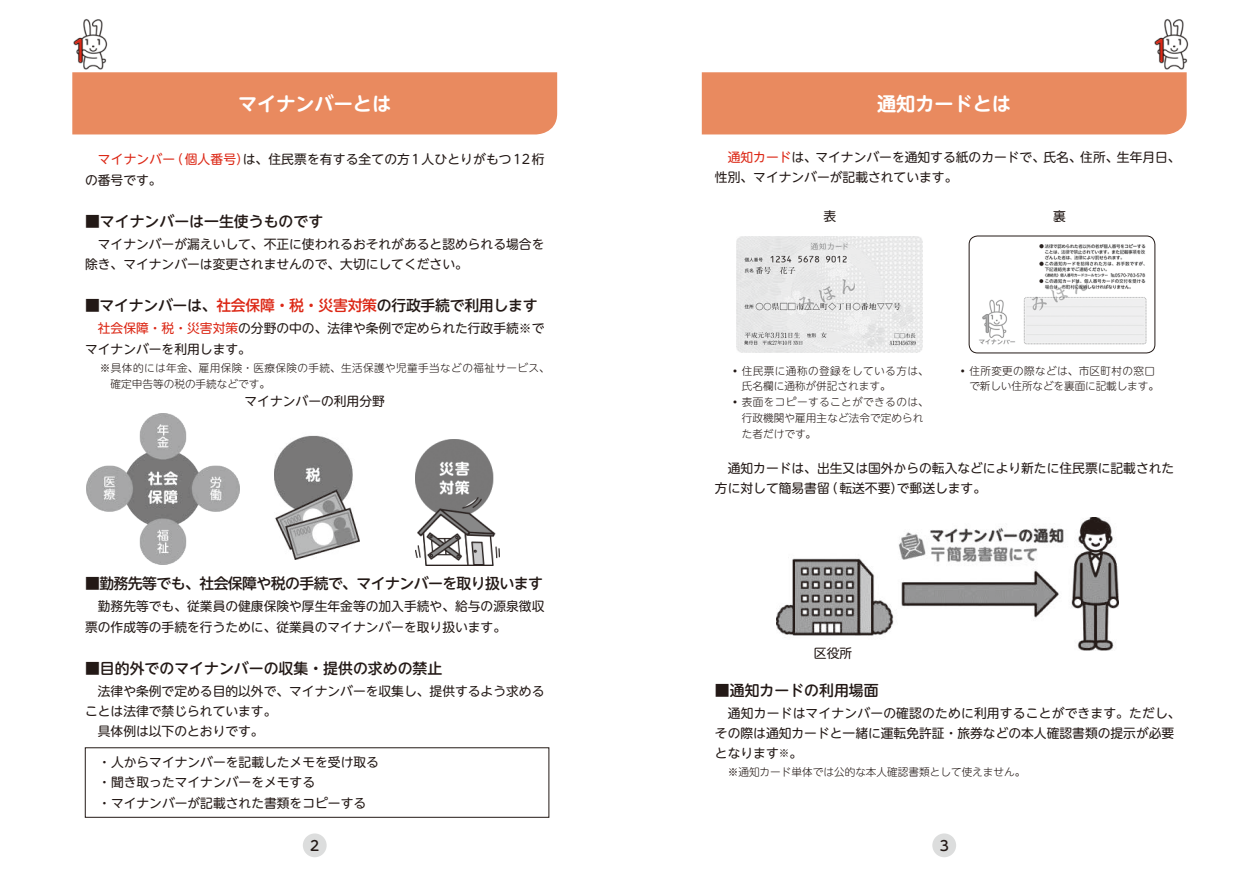
<style>
.page{position:relative;width:1259px;height:893px;background:#fff}
.page>*{position:absolute;margin:0;border:0;box-sizing:border-box;transform-origin:0 0}
.t1{font:700 19.2px "UD Shin M Go Pro De";color:#fff}
.t2{font:500 14.85px "UD Shin M Go Pro";color:#231916}
.t3{font:500 14.85px "UD Shin M Go Pro";letter-spacing:-.04em;color:#231916}
.t4{font:500 14.85px "UD Shin M Go Pro";letter-spacing:-.02em;color:#231916}
.t5{font:500 13.8px "UD Shin M Go Pro";color:#231916}
.t6{font:12.75px/20.2px "UD Shin M Go Pro";color:#231916}
.t7{font:300 10.65px/15.9px "UD Shin M Go Pro";letter-spacing:.005em;color:#231916}
.t8{font:300 10.65px/15.9px "UD Shin M Go Pro";letter-spacing:.035em;color:#231916}
.t9{font:300 10.65px "UD Shin M Go Pro";letter-spacing:.04em;color:#231916}
.s1{color:#dc2816}
.s2{font-weight:300;font-size:10.65px}
</style>
<div class="page">
<div style="left:303px;top:833px;width:24px;height:24px;background:#dcdddd;border-radius:50%"></div>
<div style="left:932px;top:833px;width:24px;height:24px;background:#dcdddd;border-radius:50%"></div>
<img style="left:1154px;top:19px;width:35px;height:51px">
<img style="left:73px;top:19px;width:35px;height:51px">
<div style="left:72px;top:72px;width:485px;height:62px;background:#e98a5f"></div>
<div style="left:702px;top:72px;width:484px;height:62px;background:#e98a5f"></div>
<img style="left:737px;top:236px;width:185px;height:117px">
<img style="left:969px;top:236px;width:186px;height:117px">
<div style="left:969px;top:236px;width:186px;height:117px;border:1px solid #231916;border-radius:9px"></div>
<img style="left:87px;top:413px;width:152px;height:152px">
<img style="left:275px;top:435px;width:84px;height:125px">
<img style="left:415px;top:439px;width:85px;height:127px">
<img style="left:777px;top:518px;width:341px;height:132px">
<h1 class="t1" style="left:238px;top:88px;width:155px">マイナンバーとは</h1>
<h1 class="t1" style="left:877px;top:88px;width:135px">通知カードとは</h1>
<p class="t6" style="left:85px;top:149px;width:461px;text-indent:13px"><span class="s1">マイナンバー（個人番号）</span>は、住民票を有する全ての方1人ひとりがもつ12桁の番号です。</p>
<p class="t2" style="left:85px;top:209px;width:240px">■マイナンバーは一生使うものです</p>
<p class="t6" style="left:85px;top:233px;width:461px">　マイナンバーが漏えいして、不正に使われるおそれがあると認められる場合を除き、マイナンバーは変更されませんので、大切にしてください。</p>
<p class="t4" style="left:85px;top:294px;width:454px">■マイナンバーは、<span class="s1">社会保障・税・災害対策</span>の行政手続で利用します</p>
<p class="t6" style="left:85px;top:318px;width:461px;text-indent:13px"><span class="s1">社会保障・税・災害対策</span>の分野の中の、法律や条例で定められた行政手続※でマイナンバーを利用します。</p>
<p class="t8" style="left:111px;top:359px;width:440px;text-indent:-11px">※具体的には年金、雇用保険・医療保険の手続、生活保護や児童手当などの福祉サービス、確定申告等の税の手続などです。</p>
<p class="t6" style="left:244px;top:390px;width:142px">マイナンバーの利用分野</p>
<p class="t3" style="left:85px;top:572px;width:459px">■勤務先等でも、社会保障や税の手続で、マイナンバーを取り扱います</p>
<p class="t6" style="left:85px;top:596px;width:461px">　勤務先等でも、従業員の健康保険や厚生年金等の加入手続や、給与の源泉徴収票の作成等の手続を行うために、従業員のマイナンバーを取り扱います。</p>
<p class="t2" style="left:85px;top:656px;width:359px">■目的外でのマイナンバーの収集・提供の求めの禁止</p>
<p class="t6" style="left:85px;top:680px;width:461px">　法律や条例で定める目的以外で、マイナンバーを収集し、提供するよう求めることは法律で禁じられています。<br>　具体例は以下のとおりです。</p>
<p class="t6" style="left:85px;top:751px;width:295px">　・人からマイナンバーを記載したメモを受け取る　・聞き取ったマイナンバーをメモする<br>　・マイナンバーが記載された書類をコピーする</p>
<p class="t6" style="left:715px;top:146px;width:467px;text-indent:13px"><span class="s1">通知カード</span>は、マイナンバーを通知する紙のカードで、氏名、住所、生年月日、性別、マイナンバーが記載されています。</p>
<p class="t6" style="left:823px;top:206px;width:14px">表</p>
<p class="t6" style="left:1053px;top:206px;width:14px">裏</p>
<p class="t9" style="left:730px;top:362px;width:200px">◦住民票に通称の登録をしている方は、</p>
<p class="t7" style="left:742px;top:378px;width:150px">氏名欄に通称が併記されます。</p>
<p class="t9" style="left:730px;top:394px;width:200px">◦表面をコピーすることができるのは、</p>
<p class="t7" style="left:742px;top:410px;width:183px">行政機関や雇用主など法令で定められ</p>
<p class="t7" style="left:742px;top:426px;width:76px">た者だけです。</p>
<p class="t7" style="left:969px;top:362px;width:191px;text-indent:-12px">◦住所変更の際などは、市区町村の窓口で新しい住所などを裏面に記載します。</p>
<p class="t6" style="left:715px;top:457px;width:461px">　通知カードは、出生又は国外からの転入などにより新たに住民票に記載された方に対して簡易書留（転送不要）で郵送します。</p>
<p class="t6" style="left:814px;top:642px;width:40px">区役所</p>
<p class="t2" style="left:715px;top:678px;width:165px">■通知カードの利用場面</p>
<p class="t6" style="left:715px;top:702px;width:467px">　通知カードはマイナンバーの確認のために利用することができます。ただし、その際は通知カードと一緒に運転免許証・旅券などの本人確認書類の提示が必要となります<span class="s2">※</span>。</p>
<p class="t7" style="left:728px;top:764px;width:299px">※通知カード単体では公的な本人確認書類として使えません。</p>
<p class="t5" style="left:310px;top:834px;width:11px">2</p>
<p class="t5" style="left:939px;top:834px;width:11px">3</p>
</div>
